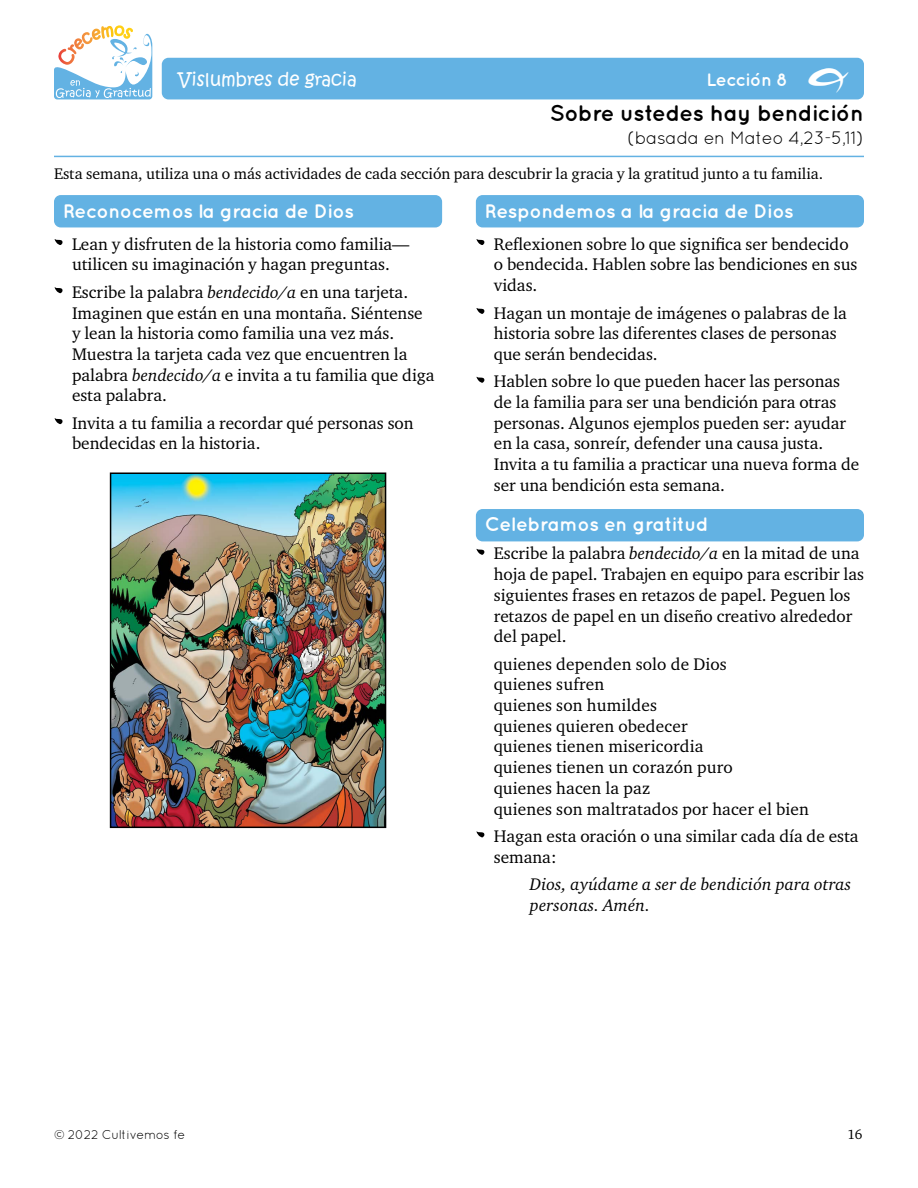
<style>
.page{position:relative;width:918px;height:1188px;background:#fff}
.page>*{position:absolute;margin:0;border:0;box-sizing:border-box;transform-origin:0 0}
.t1{font:60px "Growing Grace Gratitude";color:#000}
.t2{font:45px "Growing Grace Gratitude";color:#fff}
.t3{font:700 22.5px "Quicksand";letter-spacing:-.02em;color:#000}
.t4{font:700 19.5px "Quicksand";letter-spacing:-.02em;color:#fff}
.t5{font:18px "Quicksand";letter-spacing:-.02em;color:#000}
.t6{font:18px "Kristen Normal ITC Std";color:#fff}
.t7{font:700 18px "Quicksand";letter-spacing:-.03em;color:#fff}
.t8{font:17.25px/20.7px "Charter ITC Std";color:#000}
.t9{font:italic 17.25px/20.7px "Charter ITC Std";letter-spacing:.01em;color:#000}
.t10{font:15.75px "Charter ITC Std";color:#000}
.t11{font:13.5px "Charter ITC Std";color:#000}
.t12{font:12.75px "Quicksand";letter-spacing:-.02em;color:#000}
.s1{font-style:italic}
</style>
<div class="page">
<svg style="left:54px;top:25px;width:98px;height:74px"></svg>
<hr style="left:54px;top:156px;width:810px;height:1px;background:#63b2e3">
<div style="left:162px;top:58px;width:702px;height:41px;background:#63b2e3;border-radius:7px"></div>
<div style="left:54px;top:195px;width:388px;height:32px;background:#63b2e3;border-radius:7px"></div>
<div style="left:476px;top:195px;width:388px;height:32px;background:#63b2e3;border-radius:7px"></div>
<div style="left:476px;top:509px;width:388px;height:32px;background:#63b2e3;border-radius:7px"></div>
<img style="left:113px;top:475px;width:270px;height:350px">
<div style="left:110px;top:472px;width:276px;height:356px;border:2px solid #000"></div>
<p class="t6" style="left:178px;top:68px;width:180px">Vislumbres de gracia</p>
<p class="t7" style="left:707px;top:69px;width:83px">Lección 8</p>
<h2 class="t2" style="left:808px;top:61px;width:42px">E</h2>
<h3 class="t3" style="left:550px;top:99px;width:316px">Sobre ustedes hay bendición</h3>
<p class="t5" style="left:627px;top:127px;width:238px">(basada en Mateo 4,23-5,11)</p>
<p class="t10" style="left:54px;top:164px;width:771px">Esta semana, utiliza una o más actividades de cada sección para descubrir la gracia y la gratitud junto a tu familia.</p>
<p class="t4" style="left:63px;top:199px;width:292px">Reconocemos la gracia de Dios</p>
<h1 class="t1" style="left:54px;top:220px;width:11px">Z</h1>
<p class="t8" style="left:72px;top:233px;width:339px">Lean y disfruten de la historia como familia— utilicen su imaginación y hagan preguntas.</p>
<h1 class="t1" style="left:54px;top:268px;width:11px">Z</h1>
<p class="t8" style="left:72px;top:281px;width:364px">Escribe la palabra <span class="s1">bendecido/a</span> en una tarjeta.<br>Imaginen que están en una montaña. Siéntense y lean la historia como familia una vez más.<br>Muestra la tarjeta cada vez que encuentren la palabra <span class="s1">bendecido/a</span> e invita a tu familia que diga esta palabra.</p>
<h1 class="t1" style="left:54px;top:399px;width:11px">Z</h1>
<p class="t8" style="left:72px;top:412px;width:343px">Invita a tu familia a recordar qué personas son bendecidas en la historia.</p>
<p class="t4" style="left:485px;top:199px;width:310px">Respondemos a la gracia de Dios</p>
<h1 class="t1" style="left:476px;top:220px;width:11px">Z</h1>
<p class="t8" style="left:494px;top:233px;width:365px">Reflexionen sobre lo que significa ser bendecido o bendecida. Hablen sobre las bendiciones en sus vidas.</p>
<h1 class="t1" style="left:476px;top:288px;width:11px">Z</h1>
<p class="t8" style="left:494px;top:302px;width:355px">Hagan un montaje de imágenes o palabras de la historia sobre las diferentes clases de personas que serán bendecidas.</p>
<h1 class="t1" style="left:476px;top:357px;width:11px">Z</h1>
<p class="t8" style="left:494px;top:371px;width:367px">Hablen sobre lo que pueden hacer las personas de la familia para ser una bendición para otras personas. Algunos ejemplos pueden ser: ayudar en la casa, sonreír, defender una causa justa.<br>Invita a tu familia a practicar una nueva forma de ser una bendición esta semana.</p>
<p class="t4" style="left:485px;top:513px;width:225px">Celebramos en gratitud</p>
<h1 class="t1" style="left:476px;top:529px;width:11px">Z</h1>
<p class="t8" style="left:494px;top:543px;width:372px">Escribe la palabra <span class="s1">bendecido/a</span> en la mitad de una hoja de papel. Trabajen en equipo para escribir las siguientes frases en retazos de papel. Peguen los retazos de papel en un diseño creativo alrededor del papel.</p>
<p class="t8" style="left:494px;top:653px;width:317px">quienes dependen solo de Dios<br>quienes sufren<br>quienes son humildes<br>quienes quieren obedecer<br>quienes tienen misericordia<br>quienes tienen un corazón puro<br>quienes hacen la paz<br>quienes son maltratados por hacer el bien</p>
<h1 class="t1" style="left:476px;top:812px;width:11px">Z</h1>
<p class="t8" style="left:494px;top:825px;width:366px">Hagan esta oración o una similar cada día de esta semana:</p>
<p class="t9" style="left:530px;top:874px;width:323px">Dios, ayúdame a ser de bendición para otras personas. Amén.</p>
<p class="t12" style="left:54px;top:1128px;width:133px">© 2022 Cultivemos fe</p>
<p class="t11" style="left:847px;top:1126px;width:17px">16</p>
</div>
